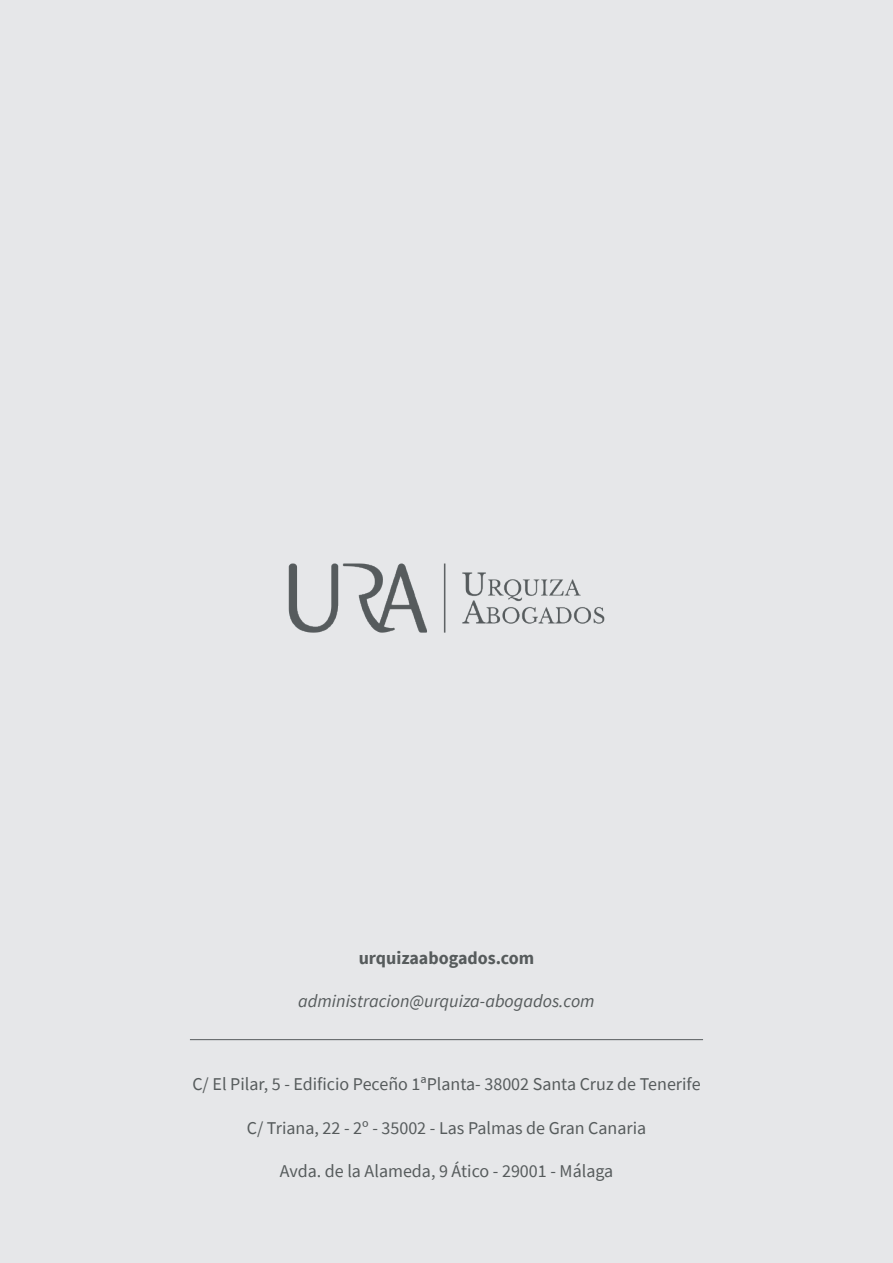
<style>
.page{position:relative;width:893px;height:1263px;background:#e6e7e9}
.page>*{position:absolute;margin:0;border:0;box-sizing:border-box;transform-origin:0 0}
.t1{font:18px "Source Sans Pro";color:#565b5c}
.t2{font:italic 18px "Source Sans Pro";color:#565b5c}
.t3{font:700 18px "Source Sans Pro";color:#565b5c}
</style>
<div class="page">
<img style="left:288px;top:563px;width:317px;height:70px">
<hr style="left:190px;top:1039px;width:513px;height:1px;background:#565b5c">
<p class="t3" style="left:359px;top:946px;width:177px">urquizaabogados.com</p>
<p class="t2" style="left:298px;top:990px;width:298px">administracion@urquiza-abogados.com</p>
<p class="t1" style="left:192px;top:1073px;width:510px">C/ El Pilar, 5 - Edificio Peceño 1ªPlanta- 38002 Santa Cruz de Tenerife</p>
<p class="t1" style="left:247px;top:1116px;width:401px">C/ Triana, 22 - 2º - 35002 - Las Palmas de Gran Canaria</p>
<p class="t1" style="left:280px;top:1159px;width:335px">Avda. de la Alameda, 9 Ático - 29001 - Málaga</p>
</div>
